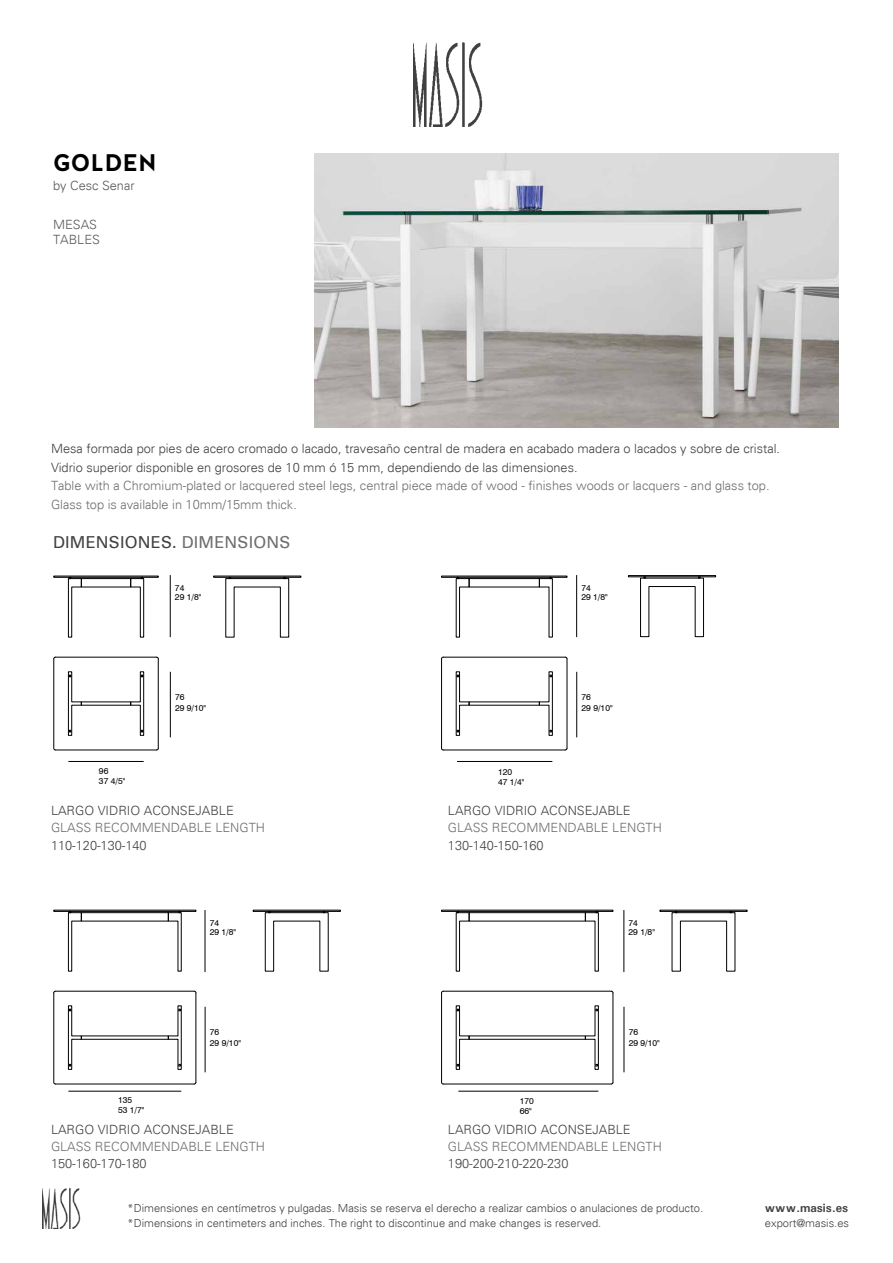
<style>
.page{position:relative;width:893px;height:1263px;background:#fff}
.page>*{position:absolute;margin:0;border:0;box-sizing:border-box;transform-origin:0 0}
.t1{font:700 24px "Halis GR";letter-spacing:.01em;color:#000}
.t2{font:16.5px "Univers";letter-spacing:.01em;color:#414042}
.t3{font:300 12.75px/19.2px "Univers";color:#414042}
.t4{font:300 12.75px/19.2px "Univers";color:#6d6e71}
.t5{font:300 12.75px/15px "Univers";color:#58595b}
.t6{font:700 12px "Univers";color:#414042}
.t7{font:300 11.1px "Univers";color:#414042}
.t8{font:8.55px/10.2px "Swiss 721 BT";color:#000}
.s1{color:#6d6e71}
</style>
<div class="page">
<img style="left:314px;top:153px;width:525px;height:274px">
<hr style="left:170px;top:672px;width:1px;height:65px;background:#000">
<hr style="left:68px;top:761px;width:76px;height:1px;background:#000">
<hr style="left:457px;top:761px;width:95px;height:1px;background:#000">
<hr style="left:170px;top:575px;width:1px;height:62px;background:#000">
<hr style="left:576px;top:672px;width:1px;height:65px;background:#000">
<hr style="left:576px;top:575px;width:1px;height:62px;background:#000">
<div style="left:53px;top:576px;width:106px;height:2px;border:1px solid #000"></div>
<svg style="left:68px;top:577px;width:14px;height:61px"></svg>
<svg style="left:130px;top:577px;width:14px;height:61px"></svg>
<div style="left:81px;top:578px;width:50px;height:9px;border:1px solid #000"></div>
<svg style="left:225px;top:578px;width:64px;height:60px"></svg>
<div style="left:213px;top:576px;width:88px;height:2px;border:1px solid #000"></div>
<svg style="left:68px;top:671px;width:14px;height:65px"></svg>
<svg style="left:130px;top:671px;width:14px;height:65px"></svg>
<svg style="left:53px;top:656px;width:3px;height:95px"></svg>
<hr style="left:55px;top:657px;width:102px;height:1px;background:#000">
<hr style="left:158px;top:659px;width:1px;height:89px;background:#000">
<hr style="left:55px;top:750px;width:102px;height:1px;background:#000">
<div style="left:441px;top:576px;width:126px;height:2px;border:1px solid #000"></div>
<svg style="left:456px;top:577px;width:14px;height:61px"></svg>
<svg style="left:539px;top:577px;width:14px;height:61px"></svg>
<div style="left:469px;top:578px;width:71px;height:9px;border:1px solid #000"></div>
<svg style="left:640px;top:577px;width:64px;height:60px"></svg>
<div style="left:628px;top:575px;width:88px;height:2px;border:1px solid #000"></div>
<svg style="left:456px;top:671px;width:14px;height:65px"></svg>
<svg style="left:539px;top:671px;width:14px;height:65px"></svg>
<svg style="left:441px;top:656px;width:3px;height:95px"></svg>
<hr style="left:443px;top:657px;width:122px;height:1px;background:#000">
<hr style="left:567px;top:659px;width:1px;height:89px;background:#000">
<hr style="left:443px;top:750px;width:122px;height:1px;background:#000">
<img style="left:414px;top:42px;width:69px;height:85px">
<img style="left:42px;top:1187px;width:39px;height:42px">
<hr style="left:68px;top:1091px;width:113px;height:1px;background:#000">
<hr style="left:458px;top:1091px;width:140px;height:1px;background:#000">
<hr style="left:205px;top:1007px;width:1px;height:65px;background:#000">
<hr style="left:205px;top:910px;width:1px;height:62px;background:#000">
<hr style="left:624px;top:1007px;width:1px;height:65px;background:#000">
<hr style="left:624px;top:910px;width:1px;height:62px;background:#000">
<div style="left:53px;top:910px;width:143px;height:2px;border:1px solid #000"></div>
<svg style="left:68px;top:911px;width:14px;height:61px"></svg>
<svg style="left:168px;top:911px;width:14px;height:61px"></svg>
<div style="left:81px;top:912px;width:88px;height:9px;border:1px solid #000"></div>
<svg style="left:265px;top:912px;width:64px;height:60px"></svg>
<div style="left:253px;top:910px;width:88px;height:2px;border:1px solid #000"></div>
<svg style="left:68px;top:1005px;width:14px;height:65px"></svg>
<svg style="left:168px;top:1005px;width:14px;height:65px"></svg>
<svg style="left:53px;top:990px;width:3px;height:95px"></svg>
<hr style="left:55px;top:991px;width:139px;height:1px;background:#000">
<hr style="left:196px;top:993px;width:1px;height:89px;background:#000">
<hr style="left:55px;top:1084px;width:139px;height:1px;background:#000">
<div style="left:441px;top:910px;width:172px;height:2px;border:1px solid #000"></div>
<svg style="left:456px;top:911px;width:14px;height:61px"></svg>
<svg style="left:585px;top:911px;width:14px;height:61px"></svg>
<div style="left:469px;top:912px;width:117px;height:9px;border:1px solid #000"></div>
<svg style="left:671px;top:912px;width:65px;height:60px"></svg>
<div style="left:660px;top:910px;width:87px;height:2px;border:1px solid #000"></div>
<svg style="left:456px;top:1005px;width:14px;height:65px"></svg>
<svg style="left:585px;top:1005px;width:14px;height:65px"></svg>
<svg style="left:441px;top:990px;width:3px;height:95px"></svg>
<hr style="left:443px;top:991px;width:168px;height:1px;background:#000">
<hr style="left:613px;top:993px;width:1px;height:89px;background:#000">
<hr style="left:443px;top:1084px;width:168px;height:1px;background:#000">
<h1 class="t1" style="left:53px;top:147px;width:105px">GOLDEN</h1>
<p class="t5" style="left:53px;top:178px;width:83px">by Cesc Senar</p>
<p class="t5" style="left:53px;top:217px;width:48px">MESAS<br>TABLES</p>
<p class="t3" style="left:51px;top:438px;width:731px">Mesa formada por pies de acero cromado o lacado, travesaño central de madera en acabado madera o lacados y sobre de cristal.<br>Vidrio superior disponible en grosores de 10 mm ó 15 mm, dependiendo de las dimensiones.</p>
<p class="t4" style="left:51px;top:476px;width:720px">Table with a Chromium-plated or lacquered steel legs, central piece made of wood - finishes woods or lacquers - and glass top.<br>Glass top is available in 10mm/15mm thick.</p>
<p class="t2" style="left:53px;top:532px;width:239px">DIMENSIONES. <span class="s1">DIMENSIONS</span></p>
<p class="t8" style="left:175px;top:583px;width:28px;line-height:9.3px">74<br>29 1/8"</p>
<p class="t8" style="left:581px;top:583px;width:28px;line-height:9.3px">74<br>29 1/8"</p>
<p class="t8" style="left:175px;top:692px;width:33px">76<br>29 9/10"</p>
<p class="t8" style="left:582px;top:692px;width:33px">76<br>29 9/10"</p>
<p class="t8" style="left:99px;top:765px;width:28px">96<br>37 4/5"</p>
<p class="t8" style="left:498px;top:764px;width:28px">47 1/4"</p>
<p class="t8" style="left:498px;top:766px;width:28px">120<br>47 1/4"</p>
<p class="t3" style="left:51px;top:801px;width:184px">LARGO VIDRIO ACONSEJABLE</p>
<p class="t3" style="left:448px;top:801px;width:184px">LARGO VIDRIO ACONSEJABLE</p>
<p class="t4" style="left:51px;top:818px;width:215px">GLASS RECOMMENDABLE LENGTH</p>
<p class="t4" style="left:448px;top:818px;width:215px">GLASS RECOMMENDABLE LENGTH</p>
<p class="t3" style="left:51px;top:836px;width:97px">110-120-130-140</p>
<p class="t3" style="left:448px;top:836px;width:97px">130-140-150-160</p>
<p class="t8" style="left:210px;top:918px;width:28px;line-height:9.3px">74<br>29 1/8"</p>
<p class="t8" style="left:210px;top:929px;width:11px">74</p>
<p class="t8" style="left:629px;top:918px;width:28px;line-height:9.3px">74<br>29 1/8"</p>
<p class="t8" style="left:629px;top:929px;width:11px">74</p>
<p class="t8" style="left:210px;top:1027px;width:33px">76<br>29 9/10"</p>
<p class="t8" style="left:210px;top:1039px;width:11px">76</p>
<p class="t8" style="left:629px;top:1027px;width:33px">76<br>29 9/10"</p>
<p class="t8" style="left:629px;top:1039px;width:11px">76</p>
<p class="t8" style="left:118px;top:1094px;width:28px">135<br>53 1/7"</p>
<p class="t8" style="left:520px;top:1095px;width:16px">170<br>66"</p>
<p class="t8" style="left:118px;top:1106px;width:28px">135<br>53 1/7"</p>
<p class="t8" style="left:520px;top:1107px;width:16px">170<br>66"</p>
<p class="t3" style="left:51px;top:1119px;width:184px">LARGO VIDRIO ACONSEJABLE</p>
<p class="t3" style="left:448px;top:1119px;width:184px">LARGO VIDRIO ACONSEJABLE</p>
<p class="t4" style="left:51px;top:1136px;width:215px">GLASS RECOMMENDABLE LENGTH</p>
<p class="t3" style="left:51px;top:1154px;width:97px">150-160-170-180</p>
<p class="t4" style="left:448px;top:1136px;width:215px">GLASS RECOMMENDABLE LENGTH</p>
<p class="t3" style="left:448px;top:1154px;width:122px">190-200-210-220-230</p>
<p class="t7" style="left:128px;top:1201px;width:577px">*Dimensiones en centímetros y pulgadas. Masis se reserva el derecho a realizar cambios o anulaciones de producto.</p>
<p class="t6" style="left:765px;top:1200px;width:85px">www.masis.es</p>
<p class="t7" style="left:128px;top:1216px;width:475px">*Dimensions in centimeters and inches. The right to discontinue and make changes is reserved.</p>
<p class="t7" style="left:765px;top:1216px;width:86px">export@masis.es</p>
</div>
